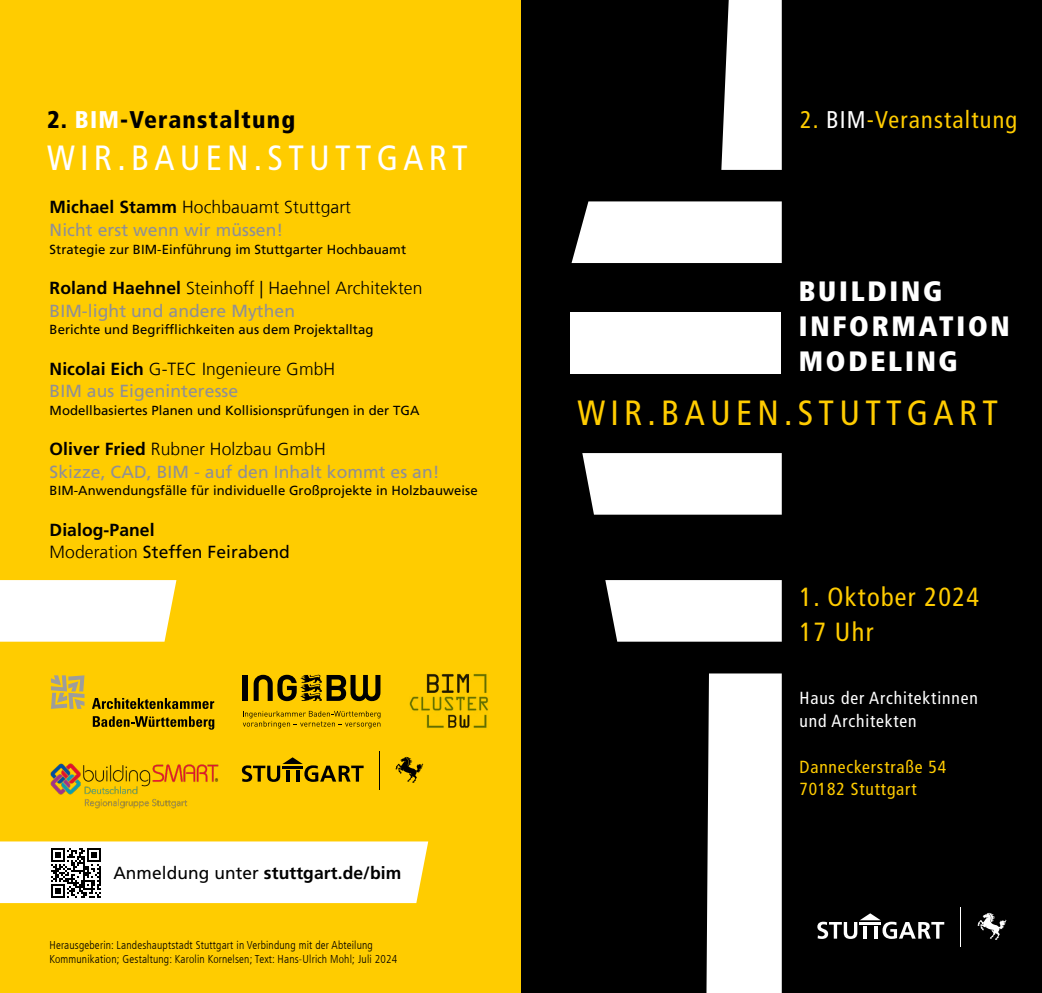
<style>
.page{position:relative;width:1042px;height:993px;background:#fff}
.page>*{position:absolute;margin:0;border:0;box-sizing:border-box;transform-origin:0 0}
.t1{font:condensed 35px "Frutiger LT Com";letter-spacing:.15em;color:#fc0}
.t2{font:condensed 35px "Frutiger LT Com";letter-spacing:.15em;color:#fff}
.t3{font:900 condensed 28px/35px "Frutiger LT Com";letter-spacing:.1em;color:#fff}
.t4{font:condensed 26.25px/35px "Frutiger LT Com";letter-spacing:.05em;color:#fc0}
.t5{font:900 condensed 24.15px "Frutiger LT Com";letter-spacing:.05em;color:#000}
.t6{font:condensed 24.15px "Frutiger LT Com";letter-spacing:.05em;color:#fc0}
.t7{font:17.5px/22.8px "Frutiger LT Com";letter-spacing:.005em;color:#8f8f96}
.t8{font:300 17.5px/22.8px "Frutiger LT Com";letter-spacing:.005em;color:#000}
.t9{font:17.5px/22.8px "Frutiger LT Com";letter-spacing:.005em;color:#000}
.t10{font:condensed 17.5px/22.8px "Frutiger LT Com";letter-spacing:.05em;color:#fff}
.t11{font:condensed 17.5px/22.8px "Frutiger LT Com";letter-spacing:.05em;color:#fc0}
.t12{font:700 17.5px "Frutiger LT Com";letter-spacing:.005em;color:#000}
.t13{font:13.12px "Frutiger LT Com";letter-spacing:.005em;color:#000}
.t14{font:300 condensed 11.38px/14px "Frutiger LT Com";letter-spacing:.015em;color:#000}
.s1{color:#fff}
.s2{font-weight:700;color:#000}
.s3{font-weight:300;color:#000}
.s4{font-weight:700}
.s5{font-weight:400;color:#8f8f96}
.s6{font-weight:300}
.s7{font-weight:400}
</style>
<div class="page">
<div style="left:0;top:0;width:521px;height:992px;background:#fc0"></div>
<svg style="left:0;top:841px;width:428px;height:61px;background:#f2f1ed"></svg>
<div style="left:521px;top:0;width:521px;height:992px;background:#000"></div>
<svg style="left:817px;top:913px;width:127px;height:25px"></svg>
<svg style="left:977px;top:911px;width:29px;height:28px"></svg>
<hr style="left:960px;top:906px;width:1px;height:40px;background:#fff">
<svg style="left:706px;top:673px;width:76px;height:319px"></svg>
<svg style="left:721px;top:0;width:61px;height:170px"></svg>
<svg style="left:571px;top:201px;width:211px;height:62px"></svg>
<svg style="left:582px;top:453px;width:200px;height:61px"></svg>
<svg style="left:605px;top:580px;width:177px;height:61px"></svg>
<div style="left:546px;top:295px;width:238px;height:94px;background:#000"></div>
<div style="left:0;top:580px;width:176px;height:61px;background:#fff"></div>
<svg style="left:242px;top:757px;width:122px;height:24px"></svg>
<svg style="left:395px;top:756px;width:28px;height:26px"></svg>
<hr style="left:379px;top:750px;width:1px;height:38px;background:#000">
<svg style="left:243px;top:710px;width:137px;height:18px"></svg>
<div style="left:243px;top:674px;width:5px;height:26px;background:#000"></div>
<svg style="left:254px;top:674px;width:126px;height:27px"></svg>
<svg style="left:51px;top:675px;width:33px;height:33px"></svg>
<svg style="left:93px;top:716px;width:121px;height:13px"></svg>
<svg style="left:92px;top:698px;width:122px;height:10px"></svg>
<img style="left:409px;top:673px;width:79px;height:55px">
<img style="left:50px;top:763px;width:169px;height:46px">
<div style="left:570px;top:312px;width:210px;height:61px;background:#fff"></div>
<h3 class="t5" style="left:47px;top:105px;width:250px">2. <span class="s1">BIM</span>-Veranstaltung</h3>
<h3 class="t6" style="left:800px;top:105px;width:218px">2. <span class="s1">BIM</span>-Veranstaltung</h3>
<h1 class="t2" style="left:47px;top:137px;width:422px">WIR.BAUEN.STUTTGART</h1>
<h3 class="t7" style="left:50px;top:196px;width:303px"><span class="s2">Michael Stamm</span> <span class="s3">Hochbauamt Stuttgart<br></span>Nicht erst wenn wir müssen!</h3>
<p class="t13" style="left:50px;top:241px;width:358px">Strategie zur BIM-Einführung im Stuttgarter Hochbauamt</p>
<h3 class="t8" style="left:50px;top:276px;width:374px"><span class="s4">Roland Haehnel</span> Steinhoff | Haehnel Architekten<br><span class="s5">BIM-light und andere Mythen</span></h3>
<p class="t13" style="left:50px;top:322px;width:325px">Berichte und Begrifflichkeiten aus dem Projektalltag</p>
<h3 class="t7" style="left:50px;top:357px;width:287px"><span class="s2">Nicolai Eich</span> <span class="s3">G-TEC Ingenieure GmbH<br></span>BIM aus Eigeninteresse</h3>
<p class="t13" style="left:50px;top:402px;width:371px">Modellbasiertes Planen und Kollisionsprüfungen in der TGA</p>
<h3 class="t7" style="left:50px;top:437px;width:392px"><span class="s2">Oliver Fried</span> <span class="s3">Rubner Holzbau GmbH<br></span>Skizze, CAD, BIM - auf den Inhalt kommt es an!</h3>
<p class="t13" style="left:50px;top:483px;width:429px">BIM-Anwendungsfälle für individuelle Großprojekte in Holzbauweise</p>
<h3 class="t9" style="left:50px;top:518px;width:242px"><span class="s4">Dialog-Panel<br></span><span class="s6">Moderation</span> Steffen Feirabend</h3>
<h3 class="t12" style="left:113px;top:862px;width:290px"><span class="s7">Anmeldung unter</span> stuttgart.de/bim</h3>
<p class="t14" style="left:50px;top:937px;width:349px">Herausgeberin: Landeshauptstadt Stuttgart in Verbindung mit der Abteilung<br>Kommunikation; Gestaltung: Karolin Kornelsen; Text: Hans-Ulrich Mohl; Juli 2024</p>
<h2 class="t3" style="left:799px;top:274px;width:212px">BUILDING<br>INFORMATION<br>MODELING</h2>
<h1 class="t1" style="left:577px;top:392px;width:422px">WIR.BAUEN.STUTTGART</h1>
<h3 class="t4" style="left:799px;top:579px;width:181px">1. Oktober 2024<br>17 Uhr</h3>
<h3 class="t10" style="left:799px;top:686px;width:180px">Haus der Architektinnen und Architekten</h3>
<h3 class="t11" style="left:799px;top:755px;width:148px">Danneckerstraße 54<br>70182 Stuttgart</h3>
</div>
